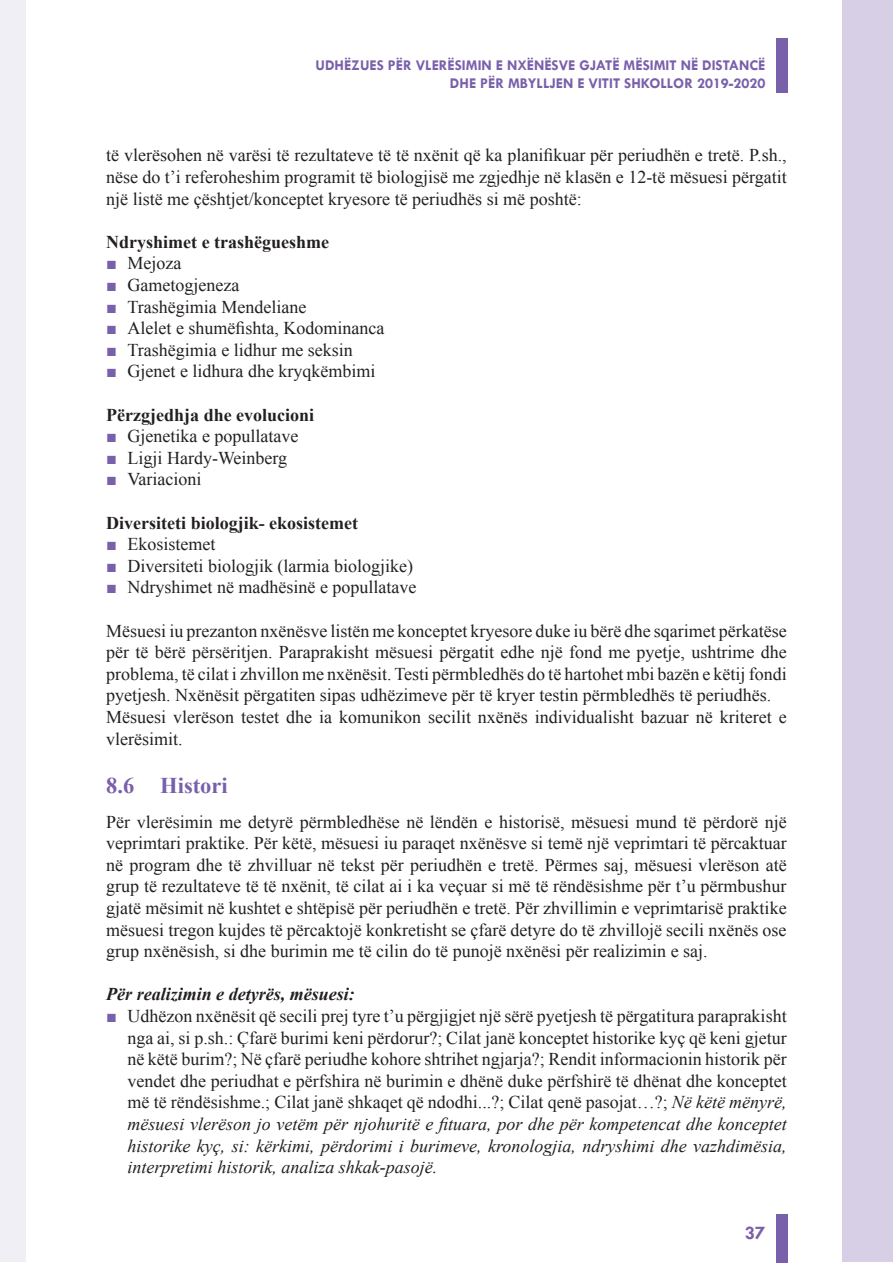
<style>
.page{position:relative;width:893px;height:1263px;background:#fff}
.page>*{position:absolute;margin:0;border:0;box-sizing:border-box;transform-origin:0 0}
.t1{font:700 22.5px "Times New Roman";color:#7960aa}
.t2{font:700 19.5px "Tw Cen";color:#7960aa}
.t3{font:18px/21.6px "Times New Roman";color:#231f20;text-align:justify}
.t4{font:700 18px "Times New Roman";color:#231f20}
.t5{font:italic 700 18px "Times New Roman";color:#231f20}
.t6{font:700 15px/18px "Tw Cen";color:#7960aa;text-align:right}
.s1{color:#7960aa}
.s2{font-style:italic}
</style>
<div class="page">
<div style="left:776px;top:38px;width:11px;height:54px;background:#7960aa"></div>
<div style="left:776px;top:1214px;width:11px;height:49px;background:#7960aa"></div>
<div style="left:843px;top:1px;width:50px;height:1261px;background:#d7cfe5"></div>
<div style="left:0;top:1px;width:25px;height:1261px;background:#f1eff6"></div>
<p class="t6" style="left:315px;top:56px;width:451px">UDHËZUES PËR VLERËSIMIN E NXËNËSVE GJATË MËSIMIT NË DISTANCË<br>DHE PËR MBYLLJEN E VITIT SHKOLLOR 2019-2020</p>
<p class="t3" style="left:106px;top:144px;width:682px">të vlerësohen në varësi të rezultateve të të nxënit që ka planifikuar për periudhën e tretë. P.sh., nëse do t’i referoheshim programit të biologjisë me zgjedhje në klasën e 12-të mësuesi përgatit një listë me çështjet/konceptet kryesore të periudhës si më poshtë:</p>
<p class="t4" style="left:106px;top:229px;width:224px">Ndryshimet e trashëgueshme</p>
<p class="t3" style="left:106px;top:252px;width:77px"><span class="s1">■</span> Mejoza</p>
<p class="t3" style="left:106px;top:274px;width:135px"><span class="s1">■</span> Gametogjeneza</p>
<p class="t3" style="left:106px;top:295px;width:202px"><span class="s1">■</span> Trashëgimia Mendeliane</p>
<p class="t3" style="left:106px;top:317px;width:280px"><span class="s1">■</span> Alelet e shumëfishta, Kodominanca</p>
<p class="t3" style="left:106px;top:339px;width:248px"><span class="s1">■</span> Trashëgimia e lidhur me seksin</p>
<p class="t3" style="left:106px;top:360px;width:271px"><span class="s1">■</span> Gjenet e lidhura dhe kryqkëmbimi</p>
<p class="t4" style="left:106px;top:402px;width:209px">Përzgjedhja dhe evolucioni</p>
<p class="t3" style="left:106px;top:425px;width:194px"><span class="s1">■</span> Gjenetika e popullatave</p>
<p class="t3" style="left:106px;top:447px;width:182px"><span class="s1">■</span> Ligji Hardy-Weinberg</p>
<p class="t3" style="left:106px;top:468px;width:97px"><span class="s1">■</span> Variacioni</p>
<p class="t4" style="left:106px;top:510px;width:253px">Diversiteti biologjik- ekosistemet</p>
<p class="t3" style="left:106px;top:533px;width:111px"><span class="s1">■</span> Ekosistemet</p>
<p class="t3" style="left:106px;top:555px;width:308px"><span class="s1">■</span> Diversiteti biologjik (larmia biologjike)</p>
<p class="t3" style="left:106px;top:576px;width:312px"><span class="s1">■</span> Ndryshimet në madhësinë e popullatave</p>
<p class="t3" style="left:106px;top:619px;width:682px;text-align:left">Mësuesi iu prezanton nxënësve listën me konceptet kryesore duke iu bërë dhe sqarimet përkatëse për të bërë përsëritjen. Paraprakisht mësuesi përgatit edhe një fond me pyetje, ushtrime dhe problema, të cilat i zhvillon me nxënësit. Testi përmbledhës do të hartohet mbi bazën e këtij fondi pyetjesh. Nxënësit përgatiten sipas udhëzimeve për të kryer testin përmbledhës të periudhës.<br>Mësuesi vlerëson testet dhe ia komunikon secilit nxënës individualisht bazuar në kriteret e vlerësimit.</p>
<p class="t1" style="left:106px;top:770px;width:123px">8.6 Histori</p>
<p class="t3" style="left:106px;top:810px;width:682px">Për vlerësimin me detyrë përmbledhëse në lëndën e historisë, mësuesi mund të përdorë një veprimtari praktike. Për këtë, mësuesi iu paraqet nxënësve si temë një veprimtari të përcaktuar në program dhe të zhvilluar në tekst për periudhën e tretë. Përmes saj, mësuesi vlerëson atë grup të rezultateve të të nxënit, të cilat ai i ka veçuar si më të rëndësishme për t’u përmbushur gjatë mësimit në kushtet e shtëpisë për periudhën e tretë. Për zhvillimin e veprimtarisë praktike mësuesi tregon kujdes të përcaktojë konkretisht se çfarë detyre do të zhvillojë secili nxënës ose grup nxënësish, si dhe burimin me të cilin do të punojë nxënësi për realizimin e saj.</p>
<p class="t5" style="left:106px;top:982px;width:250px">Për realizimin e detyrës, mësuesi:</p>
<p class="t3" style="left:128px;top:1005px;width:661px;text-indent:-21px"><span class="s1">■</span> Udhëzon nxënësit që secili prej tyre t’u përgjigjet një sërë pyetjesh të përgatitura paraprakisht nga ai, si p.sh.: Çfarë burimi keni përdorur?; Cilat janë konceptet historike kyç që keni gjetur në këtë burim?; Në çfarë periudhe kohore shtrihet ngjarja?; Rendit informacionin historik për vendet dhe periudhat e përfshira në burimin e dhënë duke përfshirë të dhënat dhe konceptet më të rëndësishme.; Cilat janë shkaqet që ndodhi...?; Cilat qenë pasojat…?; <span class="s2">Në këtë mënyrë, mësuesi vlerëson jo vetëm për njohuritë e fituara, por dhe për kompetencat dhe konceptet historike kyç, si: kërkimi, përdorimi i burimeve, kronologjia, ndryshimi dhe vazhdimësia, interpretimi historik, analiza shkak-pasojë.</span></p>
<p class="t2" style="left:745px;top:1221px;width:22px">37</p>
</div>
